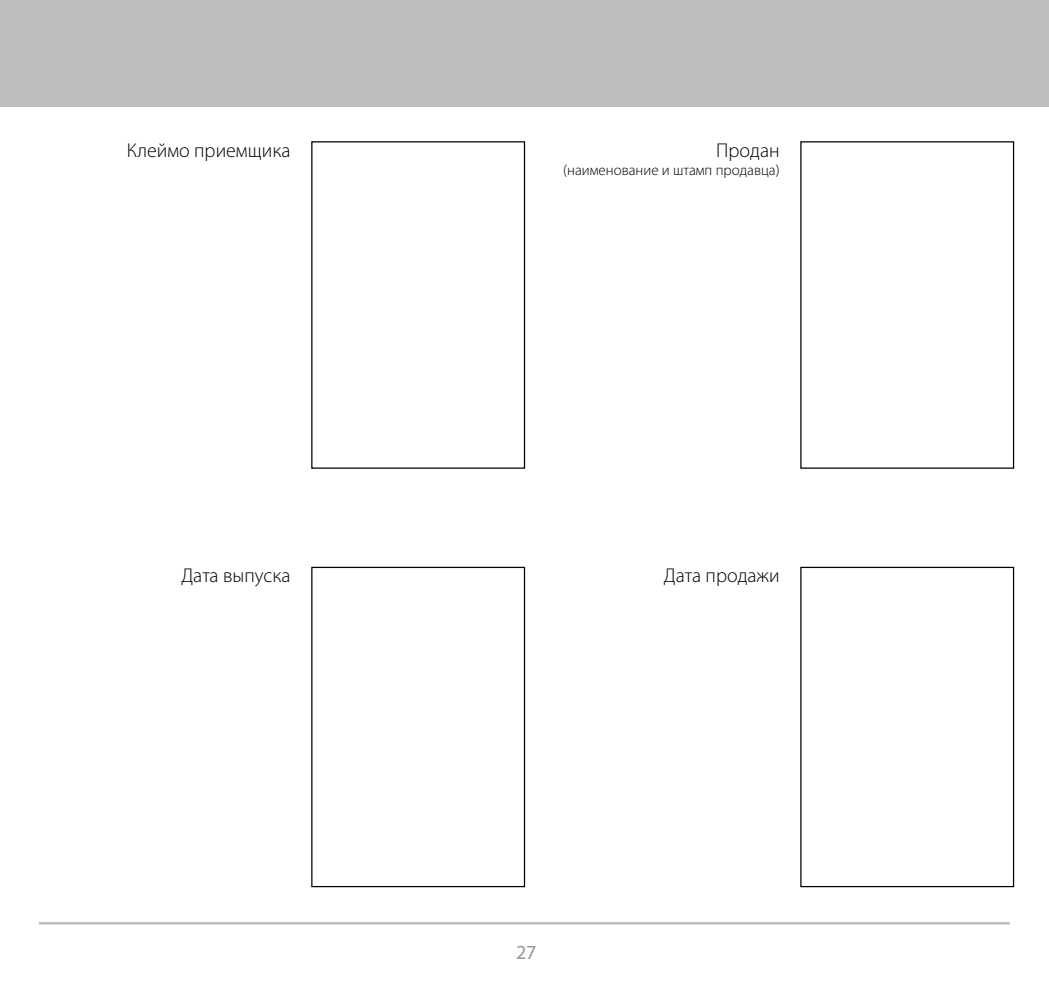
<style>
.page{position:relative;width:1049px;height:993px;background:#fff}
.page>*{position:absolute;margin:0;border:0;box-sizing:border-box;transform-origin:0 0}
.t1{font:300 20px "Myriad Pro";color:#000}
.t2{font:20px "Myriad Pro";color:#939598}
.t3{font:300 15px "Myriad Pro";color:#000}
</style>
<div class="page">
<div style="left:0;top:0;width:1049px;height:106px;background:#bcbec0"></div>
<hr style="left:39px;top:921px;width:971px;height:3px;background:#bcbec0">
<div style="left:311px;top:141px;width:214px;height:327px;border:1px solid #000"></div>
<div style="left:800px;top:141px;width:214px;height:327px;border:1px solid #000"></div>
<div style="left:311px;top:566px;width:214px;height:320px;border:1px solid #000"></div>
<div style="left:800px;top:566px;width:214px;height:320px;border:1px solid #000"></div>
<p class="t1" style="left:127px;top:139px;width:165px">Клеймо приемщика</p>
<p class="t1" style="left:181px;top:564px;width:111px">Дата выпуска</p>
<p class="t1" style="left:716px;top:139px;width:65px">Продан</p>
<p class="t3" style="left:563px;top:161px;width:218px">(наименование и штамп продавца)</p>
<p class="t1" style="left:664px;top:564px;width:117px">Дата продажи</p>
<p class="t2" style="left:516px;top:939px;width:22px">27</p>
</div>
